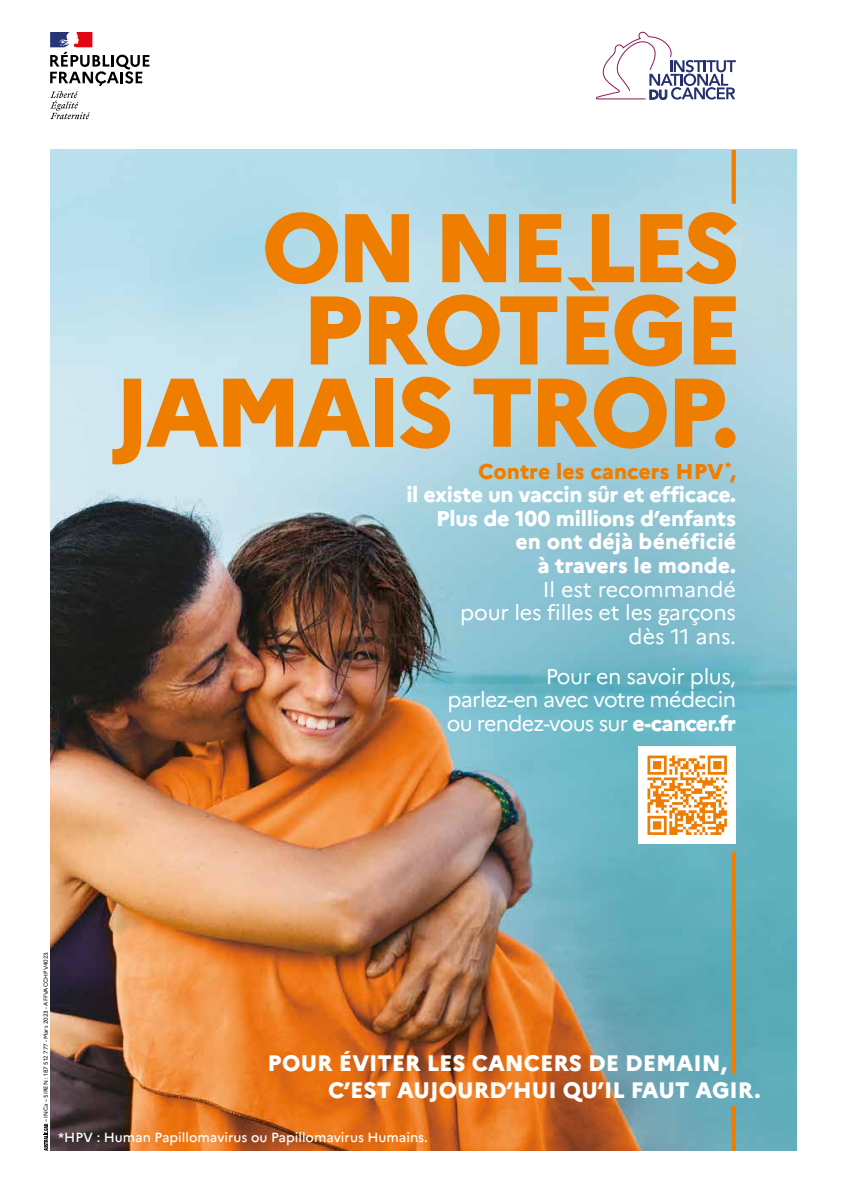
<style>
.page{position:relative;width:844px;height:1191px;background:#fff}
.page>*{position:absolute;margin:0;border:0;box-sizing:border-box;transform-origin:0 0}
.t1{font:800 97.12px/82.2px "Marianne";letter-spacing:-.05em;color:#ef7d00;text-align:right}
.t2{font:800 22.4px/26.8px "Marianne";color:#fff}
.t3{font:21.53px/23.6px "Marianne";letter-spacing:-.02em;color:#fff;text-align:right}
.t4{font:800 21.53px/23.6px "Marianne";letter-spacing:-.01em;color:#fff;text-align:right}
.t5{font:500 13.3px "Marianne";color:#fff}
.t6{font:5.77px "Marianne";color:#000}
.s1{color:#ef7d00}
.s2{font-weight:800}
</style>
<div class="page">
<img style="left:50px;top:150px;width:746px;height:1000px">
<svg style="left:596px;top:32px;width:139px;height:68px"></svg>
<svg style="left:50px;top:32px;width:99px;height:87px"></svg>
<svg style="left:44px;top:1123px;width:4px;height:27px"></svg>
<div style="left:638px;top:746px;width:97px;height:98px;background:#fff"></div>
<svg style="left:647px;top:755px;width:79px;height:80px"></svg>
<svg style="left:731px;top:150px;width:4px;height:54px"></svg>
<svg style="left:731px;top:851px;width:4px;height:222px"></svg>
<svg style="left:731px;top:1105px;width:4px;height:45px"></svg>
<h1 class="t1" style="left:113px;top:206px;width:630px">ON NE LES<br>PROTÈGE<br>JAMAIS TROP.</h1>
<p class="t4" style="left:406px;top:459px;width:331px"><span class="s1">Contre les cancers HPV</span><sup>*</sup><span class="s1">,<br></span>il existe un vaccin sûr et efficace.<br>Plus de 100 millions d’enfants en ont déjà bénéficié<br>à travers le monde.</p>
<p class="t3" style="left:460px;top:577px;width:277px">Il est recommandé<br>pour les filles et les garçons dès 11 ans.</p>
<p class="t3" style="left:446px;top:664px;width:291px;text-align:justify;text-indent:99px">Pour en savoir plus, parlez-en avec votre médecin ou rendez-vous sur <span class="s2">e-cancer.fr</span></p>
<p class="t6" style="left:42px;top:1122px;width:173px;rotate:-90deg">– INCa – SIREN : 187 512 777 - Mars 2023 - AFFVACCHPV4023.</p>
<p class="t2" style="left:328px;top:1049px;width:434px;text-indent:-60px">POUR ÉVITER LES CANCERS DE DEMAIN,<br>C’EST AUJOURD’HUI QU’IL FAUT AGIR.</p>
<p class="t5" style="left:58px;top:1129px;width:371px">*HPV : Human Papillomavirus ou Papillomavirus Humains.</p>
</div>
